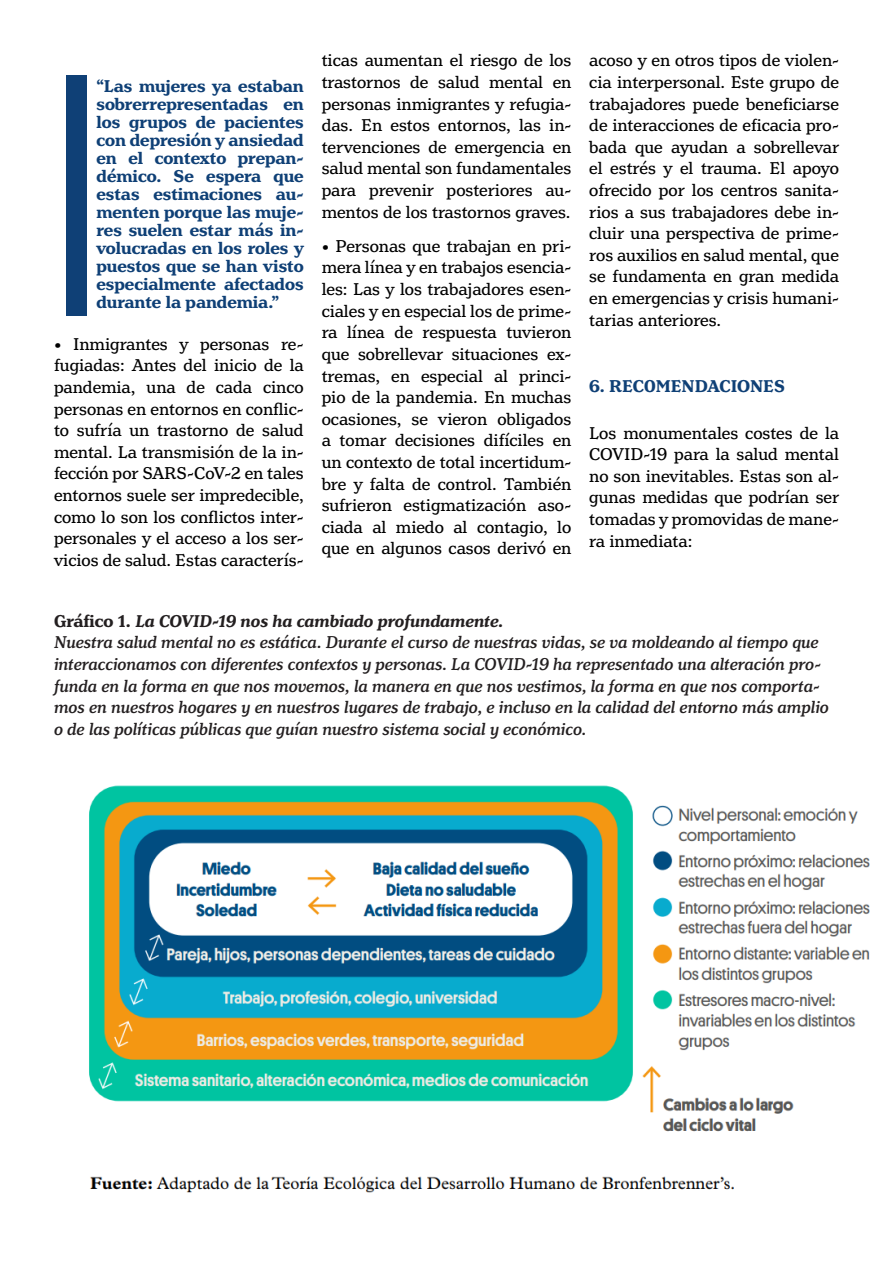
<style>
.page{position:relative;width:893px;height:1263px;background:#fff}
.page>*{position:absolute;margin:0;border:0;box-sizing:border-box;transform-origin:0 0}
.t1{font:18px/21.6px "Henriette";color:#000;text-align:justify}
.t2{font:italic 500 18px/21.6px "Henriette";color:#231f20}
.Destacados{font:700 18px/18px "Henriette";color:#0f4076;text-align:justify}
.t3{font:italic 700 18px "Henriette";color:#231f20}
.Titulos{font:700 18px "Henriette";color:#0f4076}
.s1{font-style:normal}
</style>
<div class="page">
<div style="left:67px;top:75px;width:20px;height:241px;background:#0f4076"></div>
<img style="left:89px;top:785px;width:781px;height:408px">
<p class="Destacados" style="left:97px;top:77px;width:209px">“Las mujeres ya estaban sobrerrepresentadas en los grupos de pacientes con depresión y ansiedad en el contexto prepan&shy;démico. Se espera que estas estimaciones au&shy;menten porque las muje&shy;res suelen estar más in&shy;volucradas en los roles y puestos que se han visto especialmente afectados durante la pandemia.”</p>
<p class="t1" style="left:54px;top:333px;width:251px">• Inmigrantes y personas re&shy;fugiadas: Antes del inicio de la pandemia, una de cada cinco personas en entornos en conflic&shy;to sufría un trastorno de salud mental. La transmisión de la in&shy;fección por SARS-CoV-2 en tales entornos suele ser impredecible, como lo son los conflictos inter&shy;personales y el acceso a los ser&shy;vicios de salud. Estas caracterís-</p>
<p class="t1" style="left:322px;top:50px;width:251px">ticas aumentan el riesgo de los trastornos de salud mental en personas inmigrantes y refugia&shy;das. En estos entornos, las in&shy;tervenciones de emergencia en salud mental son fundamentales para prevenir posteriores au&shy;mentos de los trastornos graves.</p>
<p class="t1" style="left:322px;top:235px;width:251px">• Personas que trabajan en pri&shy;mera línea y en trabajos esencia&shy;les: Las y los trabajadores esen&shy;ciales y en especial los de prime&shy;ra línea de respuesta tuvieron que sobrellevar situaciones ex&shy;tremas, en especial al princi&shy;pio de la pandemia. En muchas ocasiones, se vieron obligados a tomar decisiones difíciles en un contexto de total incertidum&shy;bre y falta de control. También sufrieron estigmatización aso&shy;ciada al miedo al contagio, lo que en algunos casos derivó en</p>
<p class="t1" style="left:589px;top:50px;width:251px">acoso y en otros tipos de violen&shy;cia interpersonal. Este grupo de trabajadores puede beneficiarse de interacciones de eficacia pro&shy;bada que ayudan a sobrellevar el estrés y el trauma. El apoyo ofrecido por los centros sanita&shy;rios a sus trabajadores debe in&shy;cluir una perspectiva de prime&shy;ros auxilios en salud mental, que se fundamenta en gran medida en emergencias y crisis humani&shy;tarias anteriores.</p>
<p class="Titulos" style="left:589px;top:375px;width:197px">6. REC0MENDACIONES</p>
<p class="t1" style="left:589px;top:422px;width:251px">Los monumentales costes de la COVID-19 para la salud mental no son inevitables. Estas son al&shy;gunas medidas que podrían ser tomadas y promovidas de mane&shy;ra inmediata:</p>
<p class="t3" style="left:54px;top:610px;width:451px"><span class="s1">Gráfico 1.</span> La COVID-19 nos ha cambiado profundamente.</p>
<p class="t2" style="left:54px;top:632px;width:776px">Nuestra salud mental no es estática. Durante el curso de nuestras vidas, se va moldeando al tiempo que interaccionamos con diferentes contextos y personas. La COVID-19 ha representado una alteración pro&shy;funda en la forma en que nos movemos, la manera en que nos vestimos, la forma en que nos comporta&shy;mos en nuestros hogares y en nuestros lugares de trabajo, e incluso en la calidad del entorno más amplio o de las políticas públicas que guían nuestro sistema social y económico.</p>
</div>
